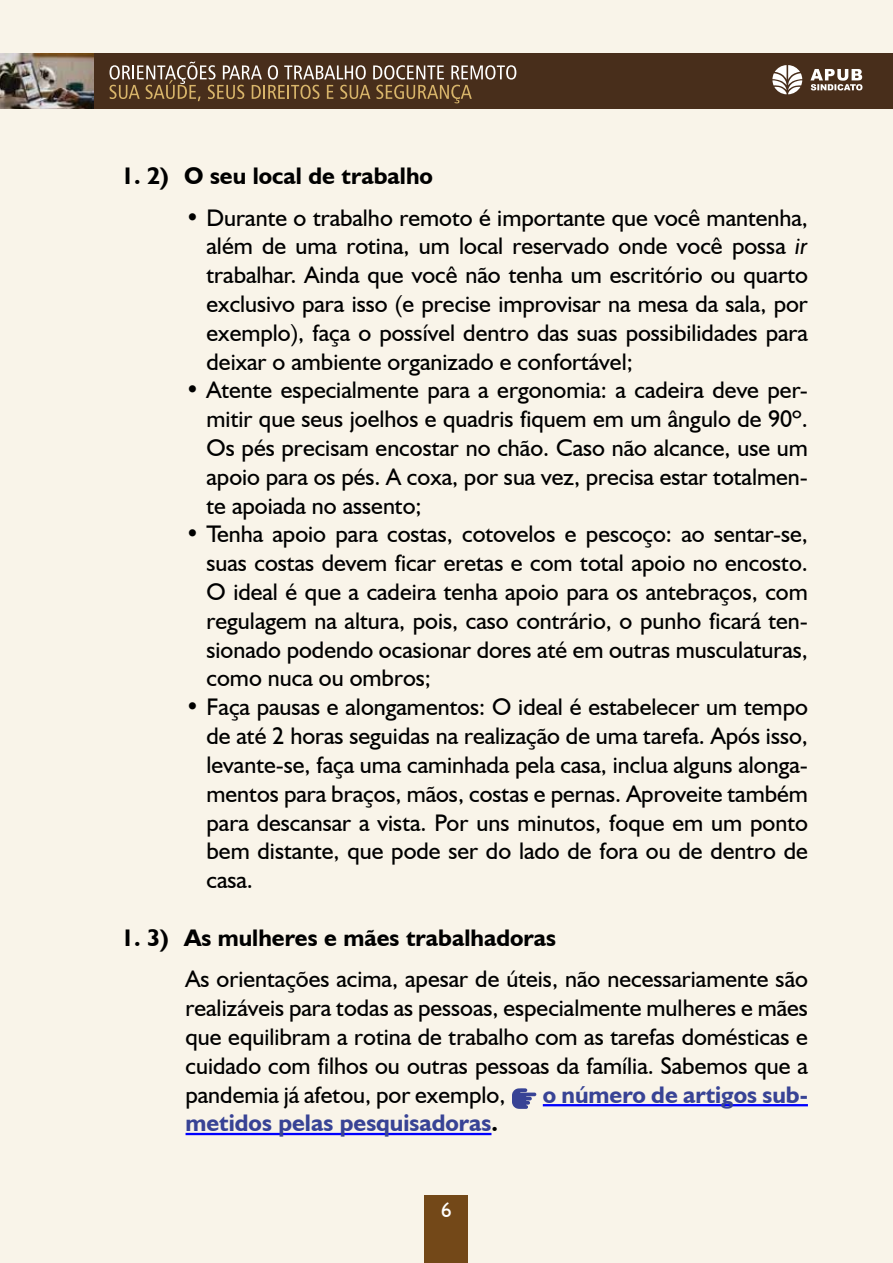
<style>
.page{position:relative;width:893px;height:1263px;background:#f9f4e9}
.page>*{position:absolute;margin:0;border:0;box-sizing:border-box;transform-origin:0 0}
.t1{font:24px/28.8px "Humanist 521 BT";color:#000;text-align:justify}
.t2{font:700 24px "Humanist 521 BT";color:#000}
.t3{font:700 24px "Humanist 521 BT";color:#384395}
.t4{font:21px "Humanist 521 BT";color:#fff}
.s1{font-style:italic}
.s2{color:#000}
</style>
<div class="page">
<div style="left:92px;top:54px;width:801px;height:55px;background:#482e1b"></div>
<img style="left:0;top:54px;width:93px;height:55px">
<svg style="left:110px;top:61px;width:406px;height:42px"></svg>
<svg style="left:772px;top:65px;width:30px;height:29px"></svg>
<svg style="left:810px;top:69px;width:52px;height:21px"></svg>
<div style="left:425px;top:1195px;width:43px;height:68px;background:#734818"></div>
<hr style="left:543px;top:1104px;width:265px;height:2px;background:#00f">
<hr style="left:186px;top:1133px;width:305px;height:2px;background:#00f">
<svg style="left:512px;top:1088px;width:24px;height:21px"></svg>
<p class="t2" style="left:121px;top:161px;width:313px">1. 2) O seu local de trabalho</p>
<p class="t1" style="left:207px;top:203px;width:603px;text-indent:-21px">• Durante o trabalho remoto é importante que você mantenha, além de uma rotina, um local reservado onde você possa <span class="s1">ir </span>trabalhar. Ainda que você não tenha um escritório ou quarto exclusivo para isso (e precise improvisar na mesa da sala, por exemplo), faça o possível dentro das suas possibilidades para deixar o ambiente organizado e confortável;</p>
<p class="t1" style="left:207px;top:375px;width:603px;text-indent:-21px">• Atente especialmente para a ergonomia: a cadeira deve per&shy;mitir que seus joelhos e quadris fiquem em um ângulo de 90º.<br>Os pés precisam encostar no chão. Caso não alcance, use um apoio para os pés. A coxa, por sua vez, precisa estar totalmen&shy;te apoiada no assento;</p>
<p class="t1" style="left:207px;top:519px;width:603px;text-indent:-21px">• Tenha apoio para costas, cotovelos e pescoço: ao sentar-se, suas costas devem ficar eretas e com total apoio no encosto.<br>O ideal é que a cadeira tenha apoio para os antebraços, com regulagem na altura, pois, caso contrário, o punho ficará ten&shy;sionado podendo ocasionar dores até em outras musculaturas, como nuca ou ombros;</p>
<p class="t1" style="left:207px;top:692px;width:603px;text-indent:-21px">• Faça pausas e alongamentos: O ideal é estabelecer um tempo de até 2 horas seguidas na realização de uma tarefa. Após isso, levante-se, faça uma caminhada pela casa, inclua alguns alonga&shy;mentos para braços, mãos, costas e pernas. Aproveite também para descansar a vista. Por uns minutos, foque em um ponto bem distante, que pode ser do lado de fora ou de dentro de casa.</p>
<p class="t2" style="left:121px;top:922px;width:437px">1. 3) As mulheres e mães trabalhadoras</p>
<p class="t1" style="left:186px;top:964px;width:624px">As orientações acima, apesar de úteis, não necessariamente são realizáveis para todas as pessoas, especialmente mulheres e mães que equilibram a rotina de trabalho com as tarefas domésticas e cuidado com filhos ou outras pessoas da família. Sabemos que a pandemia já afetou, por exemplo,</p>
<p class="t3" style="left:543px;top:1079px;width:267px">o número de artigos sub-</p>
<p class="t3" style="left:186px;top:1108px;width:314px">metidos pelas pesquisadoras<span class="s2">.</span></p>
<p class="t4" style="left:441px;top:1197px;width:12px">6</p>
</div>
